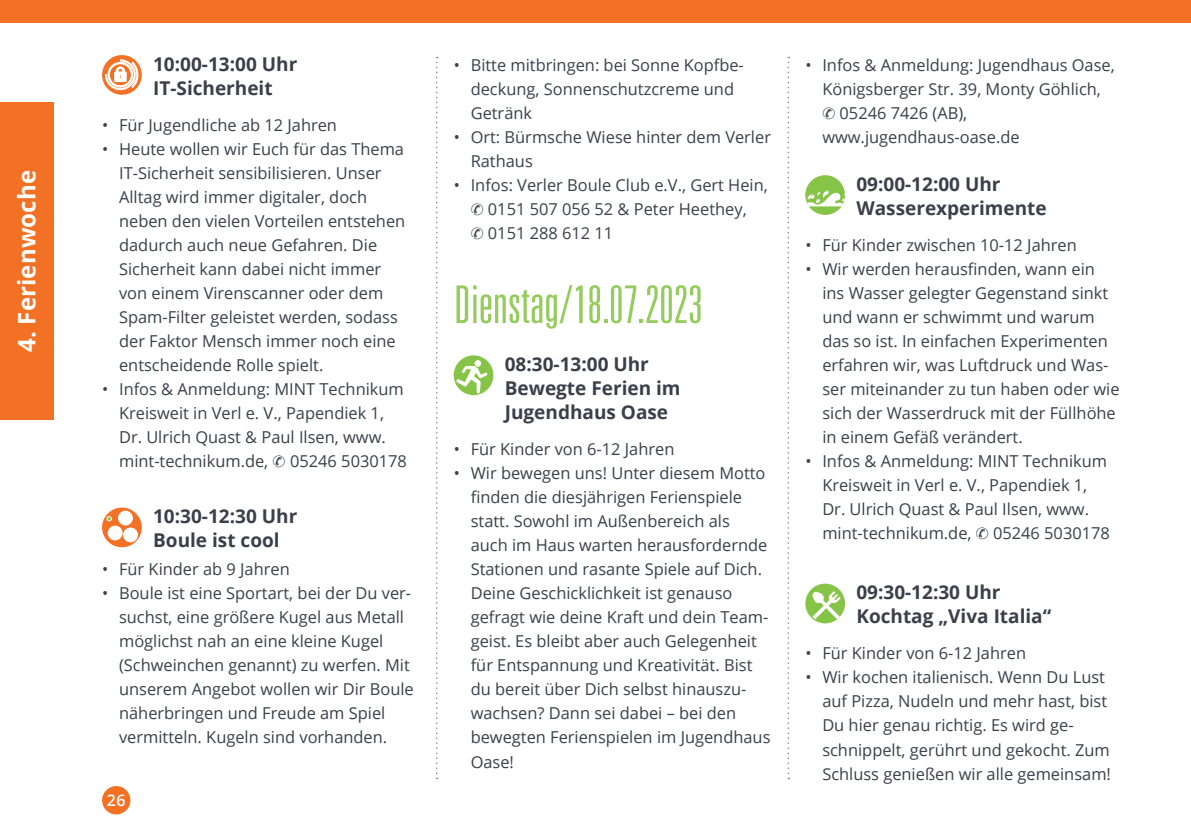
<style>
.page{position:relative;width:1191px;height:840px;background:#fff}
.page>*{position:absolute;margin:0;border:0;box-sizing:border-box;transform-origin:0 0}
.t1{font:300 ultra-condensed 52px "Univers";color:#96cc5f}
.t2{font:700 24px "Open Sans";letter-spacing:.005em;color:#fff}
.t3{font:700 19px/24px "Open Sans";color:#3a3f49}
.t4{font:16.4px/24px "Open Sans";color:#3a3f49}
.t5{font:600 16px "Open Sans";color:#fff}
</style>
<div class="page">
<div style="left:102px;top:785px;width:28px;height:29px;background:#f37124;border-radius:50%"></div>
<div style="left:0;top:0;width:1191px;height:23px;background:#f37124"></div>
<svg style="left:436px;top:57px;width:2px;height:721px"></svg>
<svg style="left:787px;top:57px;width:2px;height:721px"></svg>
<div style="left:0;top:102px;width:54px;height:318px;background:#f37124"></div>
<div style="left:805px;top:175px;width:40px;height:40px;background:#85c447;border-radius:50%"></div>
<svg style="left:805px;top:188px;width:40px;height:18px"></svg>
<div style="left:805px;top:583px;width:40px;height:40px;background:#85c447;border-radius:50%"></div>
<svg style="left:812px;top:590px;width:29px;height:29px"></svg>
<div style="left:454px;top:355px;width:39px;height:40px;background:#85c447;border-radius:50%"></div>
<svg style="left:456px;top:360px;width:31px;height:33px"></svg>
<svg style="left:102px;top:55px;width:40px;height:40px"></svg>
<svg style="left:105px;top:59px;width:33px;height:31px"></svg>
<svg style="left:102px;top:507px;width:40px;height:40px"></svg>
<div style="left:119px;top:511px;width:13px;height:13px;background:#fff;border-radius:50%"></div>
<div style="left:118px;top:511px;width:14px;height:13px;border:1px solid #fff;border-radius:50%"></div>
<div style="left:108px;top:526px;width:14px;height:13px;background:#fff;border-radius:50%"></div>
<div style="left:108px;top:525px;width:14px;height:14px;border:1px solid #fff;border-radius:50%"></div>
<div style="left:124px;top:527px;width:13px;height:14px;background:#fff;border-radius:50%"></div>
<div style="left:124px;top:527px;width:13px;height:14px;border:1px solid #fff;border-radius:50%"></div>
<svg style="left:106px;top:515px;width:6px;height:6px"></svg>
<h2 class="t2" style="left:10px;top:352px;width:183px;rotate:-90deg">4. Ferienwoche</h2>
<p class="t3" style="left:153px;top:51px;width:146px">10:00-13:00 Uhr<br>IT-Sicherheit</p>
<p class="t4" style="left:102px;top:112px;width:236px">• Für Jugendliche ab 12 Jahren</p>
<p class="t4" style="left:119px;top:136px;width:288px;text-indent:-17px">• Heute wollen wir Euch für das Thema IT-Sicherheit sensibilisieren. Unser Alltag wird immer digitaler, doch neben den vielen Vorteilen entstehen dadurch auch neue Gefahren. Die Sicherheit kann dabei nicht immer von einem Virenscanner oder dem Spam-Filter geleistet werden, sodass der Faktor Mensch immer noch eine entscheidende Rolle spielt.</p>
<p class="t4" style="left:119px;top:376px;width:289px;text-indent:-17px">• Infos &amp; Anmeldung: MINT Technikum Kreisweit in Verl e. V., Papendiek 1, Dr. Ulrich Quast &amp; Paul Ilsen, www. mint-technikum.de, ✆ 05246 5030178</p>
<p class="t3" style="left:153px;top:503px;width:146px">10:30-12:30 Uhr<br>Boule ist cool</p>
<p class="t4" style="left:102px;top:556px;width:189px">• Für Kinder ab 9 Jahren</p>
<p class="t4" style="left:119px;top:580px;width:296px;text-indent:-17px">• Boule ist eine Sportart, bei der Du ver&shy;suchst, eine größere Kugel aus Metall möglichst nah an eine kleine Kugel (Schweinchen genannt) zu werfen. Mit unserem Angebot wollen wir Dir Boule näherbringen und Freude am Spiel vermitteln. Kugeln sind vorhanden.</p>
<p class="t5" style="left:107px;top:789px;width:20px">26</p>
<p class="t4" style="left:471px;top:52px;width:275px;text-indent:-17px">• Bitte mitbringen: bei Sonne Kopfbe&shy;deckung, Sonnenschutzcreme und<br>Getränk</p>
<p class="t4" style="left:471px;top:124px;width:302px;text-indent:-17px">• Ort: Bürmsche Wiese hinter dem Verler<br>Rathaus</p>
<p class="t4" style="left:471px;top:172px;width:299px;text-indent:-17px">• Infos: Verler Boule Club e.V., Gert Hein, ✆ 0151 507 056 52 &amp; Peter Heethey,<br>✆ 0151 288 612 11</p>
<h1 class="t1" style="left:454px;top:277px;width:250px">Dienstag/18.07.2023</h1>
<p class="t3" style="left:505px;top:351px;width:177px">08:30-13:00 Uhr<br>Bewegte Ferien im<br>Jugendhaus Oase</p>
<p class="t4" style="left:454px;top:436px;width:222px">• Für Kinder von 6-12 Jahren</p>
<p class="t4" style="left:471px;top:460px;width:301px;text-indent:-17px">• Wir bewegen uns! Unter diesem Motto finden die diesjährigen Ferienspiele statt. Sowohl im Außenbereich als auch im Haus warten herausfordernde Stationen und rasante Spiele auf Dich.<br>Deine Geschicklichkeit ist genauso gefragt wie deine Kraft und dein Team&shy;geist. Es bleibt aber auch Gelegenheit für Entspannung und Kreativität. Bist du bereit über Dich selbst hinauszu&shy;wachsen? Dann sei dabei – bei den bewegten Ferienspielen im Jugendhaus Oase!</p>
<p class="t4" style="left:822px;top:52px;width:294px;text-indent:-17px">• Infos &amp; Anmeldung: Jugendhaus Oase,<br>Königsberger Str. 39, Monty Göhlich, ✆ 05246 7426 (AB), www.jugendhaus-oase.de</p>
<p class="t3" style="left:856px;top:171px;width:192px">09:00-12:00 Uhr<br>Wasserexperimente</p>
<p class="t4" style="left:805px;top:232px;width:273px">• Für Kinder zwischen 10-12 Jahren</p>
<p class="t4" style="left:822px;top:256px;width:299px;text-indent:-17px">• Wir werden herausfinden, wann ein ins Wasser gelegter Gegenstand sinkt und wann er schwimmt und warum das so ist. In einfachen Experimenten erfahren wir, was Luftdruck und Was&shy;ser miteinander zu tun haben oder wie sich der Wasserdruck mit der Füllhöhe in einem Gefäß verändert.</p>
<p class="t4" style="left:822px;top:448px;width:289px;text-indent:-17px">• Infos &amp; Anmeldung: MINT Technikum Kreisweit in Verl e. V., Papendiek 1, Dr. Ulrich Quast &amp; Paul Ilsen, www. mint-technikum.de, ✆ 05246 5030178</p>
<p class="t3" style="left:856px;top:579px;width:196px">09:30-12:30 Uhr<br>Kochtag „Viva Italia“</p>
<p class="t4" style="left:805px;top:640px;width:222px">• Für Kinder von 6-12 Jahren</p>
<p class="t4" style="left:822px;top:664px;width:290px;text-indent:-17px">• Wir kochen italienisch. Wenn Du Lust auf Pizza, Nudeln und mehr hast, bist Du hier genau richtig. Es wird ge&shy;schnippelt, gerührt und gekocht. Zum Schluss genießen wir alle gemeinsam!</p>
</div>
